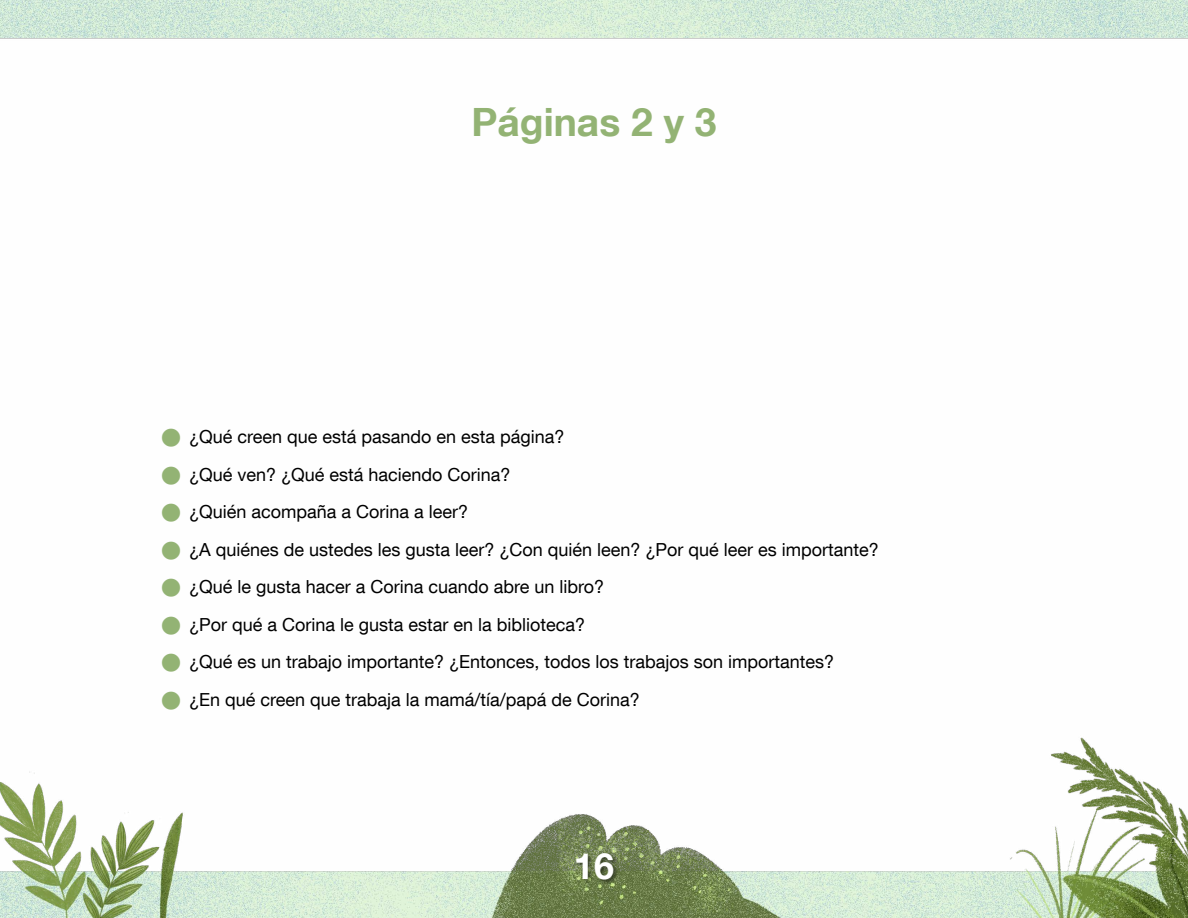
<style>
.page{position:relative;width:1188px;height:918px;background:#fff}
.page>*{position:absolute;margin:0;border:0;box-sizing:border-box;transform-origin:0 0}
.Titulo_nivel_1_resaltado{font:700 39px "Helvetica Neue LT Com";color:#93b374}
.t1{font:700 36px "Helvetica Neue LT Com";color:#fff}
.t2{font:18px "Helvetica Neue LT Com";color:#000}
</style>
<div class="page">
<img style="left:0;top:0;width:1188px;height:918px">
<div style="left:575px;top:852px;width:44px;height:33px;background:#000;opacity:.5"></div>
<svg style="left:162px;top:429px;width:18px;height:18px"></svg>
<svg style="left:162px;top:466px;width:18px;height:18px"></svg>
<svg style="left:162px;top:504px;width:18px;height:18px"></svg>
<svg style="left:162px;top:541px;width:18px;height:18px"></svg>
<svg style="left:162px;top:579px;width:18px;height:18px"></svg>
<svg style="left:162px;top:616px;width:18px;height:18px"></svg>
<svg style="left:162px;top:654px;width:18px;height:18px"></svg>
<svg style="left:162px;top:691px;width:18px;height:18px"></svg>
<p class="Titulo_nivel_1_resaltado" style="left:472px;top:97px;width:246px">Páginas 2 y 3</p>
<p class="t2" style="left:189px;top:426px;width:377px">¿Qué creen que está pasando en esta página?</p>
<p class="t2" style="left:189px;top:463px;width:323px">¿Qué ven? ¿Qué está haciendo Corina?</p>
<p class="t2" style="left:189px;top:501px;width:281px">¿Quién acompaña a Corina a leer?</p>
<p class="t2" style="left:189px;top:538px;width:691px">¿A quiénes de ustedes les gusta leer? ¿Con quién leen? ¿Por qué leer es importante?</p>
<p class="t2" style="left:189px;top:576px;width:417px">¿Qué le gusta hacer a Corina cuando abre un libro?</p>
<p class="t2" style="left:189px;top:613px;width:398px">¿Por qué a Corina le gusta estar en la biblioteca?</p>
<p class="t2" style="left:189px;top:651px;width:647px">¿Qué es un trabajo importante? ¿Entonces, todos los trabajos son importantes?</p>
<p class="t2" style="left:189px;top:688px;width:452px">¿En qué creen que trabaja la mamá/tía/papá de Corina?</p>
<h2 class="t1" style="left:574px;top:843px;width:42px">16</h2>
</div>
